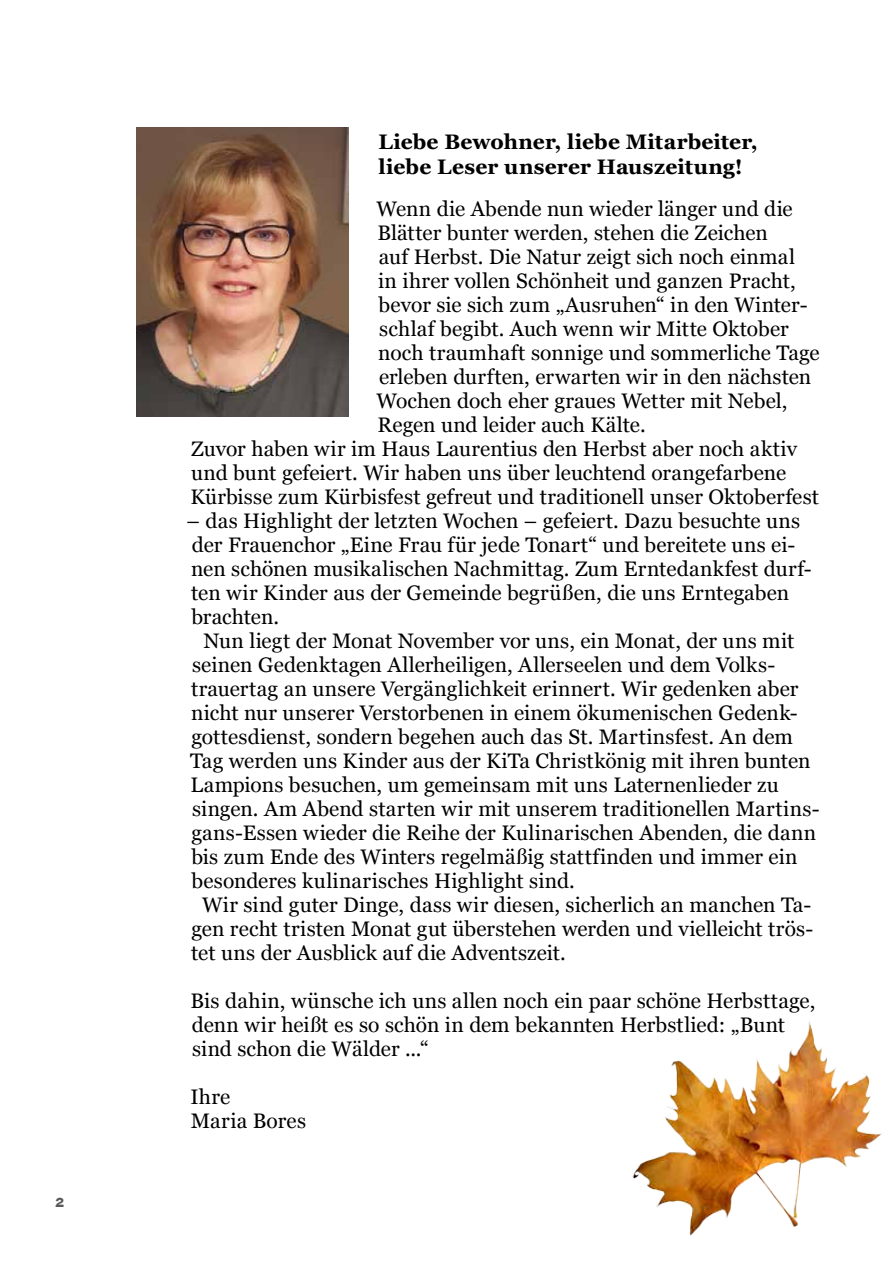
<style>
.page{position:relative;width:893px;height:1263px;background:#fff}
.page>*{position:absolute;margin:0;border:0;box-sizing:border-box;transform-origin:0 0}
.t1{font:21px/24px "Vani";letter-spacing:.005em;color:#000}
.t2{font:700 21px/25.2px "Vani";letter-spacing:.005em;color:#000}
.t3{font:700 16.5px "Arial";color:#58595b}
</style>
<div class="page">
<img style="left:136px;top:128px;width:213px;height:289px">
<img style="left:632px;top:1022px;width:250px;height:214px">
<p class="t3" style="left:55px;top:1190px;width:11px">2</p>
<p class="t2" style="left:378px;top:129px;width:381px">Liebe Bewohner, liebe Mitarbeiter, liebe Leser unserer Hauszeitung!</p>
<p class="t1" style="left:377px;top:196px;width:418px">Wenn die Abende nun wieder länger und die</p>
<p class="t1" style="left:378px;top:220px;width:392px">Blätter bunter werden, stehen die Zeichen</p>
<p class="t1" style="left:379px;top:244px;width:418px">auf Herbst. Die Natur zeigt sich noch einmal</p>
<p class="t1" style="left:378px;top:268px;width:419px">in ihrer vollen Schönheit und ganzen Pracht,</p>
<p class="t1" style="left:379px;top:292px;width:431px">bevor sie sich zum „Ausruhen“ in den Winter-</p>
<p class="t1" style="left:379px;top:316px;width:411px">schlaf begibt. Auch wenn wir Mitte Oktober</p>
<p class="t1" style="left:378px;top:340px;width:443px">noch traumhaft sonnige und sommerliche Tage</p>
<p class="t1" style="left:379px;top:364px;width:434px">erleben durften, erwarten wir in den nächsten</p>
<p class="t1" style="left:377px;top:388px;width:412px">Wochen doch eher graues Wetter mit Nebel,</p>
<p class="t1" style="left:378px;top:413px;width:270px">Regen und leider auch Kälte.</p>
<p class="t1" style="left:191px;top:437px;width:607px">Zuvor haben wir im Haus Laurentius den Herbst aber noch aktiv</p>
<p class="t1" style="left:191px;top:461px;width:597px">und bunt gefeiert. Wir haben uns über leuchtend orangefarbene</p>
<p class="t1" style="left:190px;top:485px;width:630px">Kürbisse zum Kürbisfest gefreut und traditionell unser Oktoberfest</p>
<p class="t1" style="left:186px;top:509px;width:615px">– das Highlight der letzten Wochen – gefeiert. Dazu besuchte uns</p>
<p class="t1" style="left:192px;top:533px;width:605px">der Frauenchor „Eine Frau für jede Tonart“ und bereitete uns ei-</p>
<p class="t1" style="left:191px;top:557px;width:622px">nen schönen musikalischen Nachmittag. Zum Erntedankfest durf-</p>
<p class="t1" style="left:191px;top:581px;width:600px">ten wir Kinder aus der Gemeinde begrüßen, die uns Erntegaben</p>
<p class="t1" style="left:191px;top:605px;width:89px">brachten.</p>
<p class="t1" style="left:203px;top:629px;width:592px">Nun liegt der Monat November vor uns, ein Monat, der uns mit</p>
<p class="t1" style="left:192px;top:653px;width:585px">seinen Gedenktagen Allerheiligen, Allerseelen und dem Volks-</p>
<p class="t1" style="left:191px;top:677px;width:609px">trauertag an unsere Vergänglichkeit erinnert. Wir gedenken aber</p>
<p class="t1" style="left:191px;top:701px;width:608px">nicht nur unserer Verstorbenen in einem ökumenischen Gedenk-</p>
<p class="t1" style="left:192px;top:725px;width:603px">gottesdienst, sondern begehen auch das St. Martinsfest. An dem</p>
<p class="t1" style="left:190px;top:749px;width:622px">Tag werden uns Kinder aus der KiTa Christkönig mit ihren bunten</p>
<p class="t1" style="left:190px;top:773px;width:590px">Lampions besuchen, um gemeinsam mit uns Laternenlieder zu</p>
<p class="t1" style="left:192px;top:797px;width:629px">singen. Am Abend starten wir mit unserem traditionellen Martins-</p>
<p class="t1" style="left:192px;top:821px;width:626px">gans-Essen wieder die Reihe der Kulinarischen Abenden, die dann</p>
<p class="t1" style="left:191px;top:845px;width:608px">bis zum Ende des Winters regelmäßig stattfinden und immer ein</p>
<p class="t1" style="left:191px;top:869px;width:385px">besonderes kulinarisches Highlight sind.</p>
<p class="t1" style="left:202px;top:893px;width:611px">Wir sind guter Dinge, dass wir diesen, sicherlich an manchen Ta-</p>
<p class="t1" style="left:192px;top:917px;width:623px">gen recht tristen Monat gut überstehen werden und vielleicht trös-</p>
<p class="t1" style="left:191px;top:941px;width:376px">tet uns der Ausblick auf die Adventszeit.</p>
<p class="t1" style="left:190px;top:989px;width:626px">Bis dahin, wünsche ich uns allen noch ein paar schöne Herbsttage, denn wir heißt es so schön in dem bekannten Herbstlied: „Bunt sind schon die Wälder ...“</p>
<p class="t1" style="left:190px;top:1085px;width:117px">Ihre<br>Maria Bores</p>
</div>
